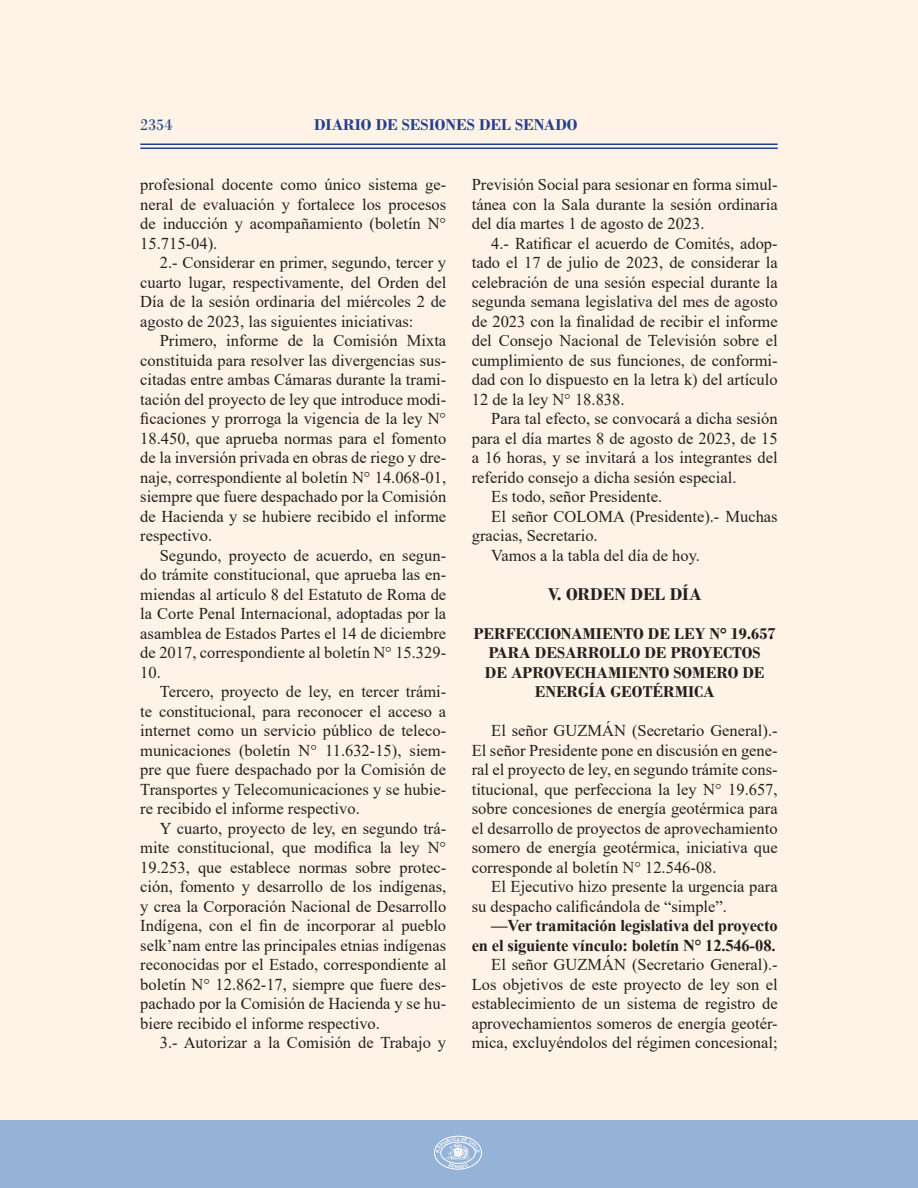
<style>
.page{position:relative;width:918px;height:1188px;background:#fff}
.page>*{position:absolute;margin:0;border:0;box-sizing:border-box;transform-origin:0 0}
.Título_Capítulo_Sesi{font:700 18px "Bodoni";color:#231f20}
.Párrafo_Texto_Sesión{font:16.5px/19.5px "Times New Roman";color:#231f20;text-align:justify}
.TITULOS_ALTAS_SESION{font:700 16.5px/19.5px "Bodoni";color:#231f20;text-align:center}
.Párrafo_Texto_Sesión-2{font:700 16.5px/19.5px "Times New Roman";letter-spacing:-.01em;color:#231f20;text-align:right}
.t1{font:700 16.5px "Bodoni";color:#253f8e}
.t2{font:16.5px "Bodoni";color:#253f8e}
.t3{font:700 4.5px "Arial";color:#fff}
</style>
<div class="page">
<hr style="left:140px;top:148px;width:638px;height:1px;background:#253f8e">
<hr style="left:140px;top:144px;width:638px;height:1px;background:#253f8e">
<div style="left:0;top:1120px;width:918px;height:68px;background:#95b3d7"></div>
<div style="left:434px;top:1136px;width:48px;height:33px;border:1px solid #fff;border-radius:50%"></div>
<svg style="left:436px;top:1137px;width:44px;height:31px"></svg>
<p class="t2" style="left:140px;top:115px;width:34px">2354</p>
<p class="t1" style="left:314px;top:114px;width:265px">DIARIO DE SESIONES DEL SENADO</p>
<p class="Párrafo_Texto_Sesión" style="left:140px;top:174px;width:307px">profesional docente como único sistema ge&shy;neral de evaluación y fortalece los procesos de inducción y acompañamiento (boletín N° 15.715-04).</p>
<p class="Párrafo_Texto_Sesión" style="left:140px;top:252px;width:307px;text-indent:20px">2.- Considerar en primer, segundo, tercer y cuarto lugar, respectivamente, del Orden del Día de la sesión ordinaria del miércoles 2 de agosto de 2023, las siguientes iniciativas:</p>
<p class="Párrafo_Texto_Sesión" style="left:140px;top:330px;width:307px;text-indent:20px">Primero, informe de la Comisión Mixta constituida para resolver las divergencias sus&shy;citadas entre ambas Cámaras durante la trami&shy;tación del proyecto de ley que introduce modi&shy;ficaciones y prorroga la vigencia de la ley N° 18.450, que aprueba normas para el fomento de la inversión privada en obras de riego y dre&shy;naje, correspondiente al boletín N° 14.068-01, siempre que fuere despachado por la Comisión de Hacienda y se hubiere recibido el informe respectivo.</p>
<p class="Párrafo_Texto_Sesión" style="left:140px;top:545px;width:307px;text-indent:20px">Segundo, proyecto de acuerdo, en segun&shy;do trámite constitucional, que aprueba las en&shy;miendas al artículo 8 del Estatuto de Roma de la Corte Penal Internacional, adoptadas por la asamblea de Estados Partes el 14 de diciembre de 2017, correspondiente al boletín N° 15.329- 10.</p>
<p class="Párrafo_Texto_Sesión" style="left:140px;top:681px;width:307px;text-indent:20px">Tercero, proyecto de ley, en tercer trámi&shy;te constitucional, para reconocer el acceso a internet como un servicio público de teleco&shy;municaciones (boletín N° 11.632-15), siem&shy;pre que fuere despachado por la Comisión de Transportes y Telecomunicaciones y se hubie&shy;re recibido el informe respectivo.</p>
<p class="Párrafo_Texto_Sesión" style="left:140px;top:818px;width:307px;text-indent:20px">Y cuarto, proyecto de ley, en segundo trá&shy;mite constitucional, que modifica la ley N° 19.253, que establece normas sobre protec&shy;ción, fomento y desarrollo de los indígenas, y crea la Corporación Nacional de Desarrollo Indígena, con el fin de incorporar al pueblo selk’nam entre las principales etnias indígenas reconocidas por el Estado, correspondiente al boletín N° 12.862-17, siempre que fuere des&shy;pachado por la Comisión de Hacienda y se hu&shy;biere recibido el informe respectivo.</p>
<p class="Párrafo_Texto_Sesión" style="left:160px;top:1032px;width:288px">3.- Autorizar a la Comisión de Trabajo y</p>
<p class="Párrafo_Texto_Sesión" style="left:472px;top:174px;width:307px">Previsión Social para sesionar en forma simul&shy;tánea con la Sala durante la sesión ordinaria del día martes 1 de agosto de 2023.</p>
<p class="Párrafo_Texto_Sesión" style="left:472px;top:233px;width:307px;text-indent:20px">4.- Ratificar el acuerdo de Comités, adop&shy;tado el 17 de julio de 2023, de considerar la celebración de una sesión especial durante la segunda semana legislativa del mes de agosto de 2023 con la finalidad de recibir el informe del Consejo Nacional de Televisión sobre el cumplimiento de sus funciones, de conformi&shy;dad con lo dispuesto en la letra k) del artículo 12 de la ley N° 18.838.</p>
<p class="Párrafo_Texto_Sesión" style="left:472px;top:408px;width:307px;text-indent:20px">Para tal efecto, se convocará a dicha sesión para el día martes 8 de agosto de 2023, de 15 a 16 horas, y se invitará a los integrantes del referido consejo a dicha sesión especial.</p>
<p class="Párrafo_Texto_Sesión" style="left:491px;top:486px;width:172px">Es todo, señor Presidente.</p>
<p class="Párrafo_Texto_Sesión" style="left:472px;top:506px;width:307px;text-indent:20px">El señor COLOMA (Presidente).- Muchas gracias, Secretario.</p>
<p class="Párrafo_Texto_Sesión" style="left:491px;top:545px;width:210px">Vamos a la tabla del día de hoy.</p>
<p class="Título_Capítulo_Sesi" style="left:548px;top:583px;width:155px">V. ORDEN DEL DÍA</p>
<p class="TITULOS_ALTAS_SESION" style="left:474px;top:623px;width:303px">PERFECCIONAMIENTO DE LEY N° 19.657<br>PARA DESARROLLO DE PROYECTOS<br>DE APROVECHAMIENTO SOMERO DE<br>ENERGÍA GEOTÉRMICA</p>
<p class="Párrafo_Texto_Sesión" style="left:472px;top:720px;width:307px;text-indent:20px">El señor GUZMÁN (Secretario General).- El señor Presidente pone en discusión en gene&shy;ral el proyecto de ley, en segundo trámite cons&shy;titucional, que perfecciona la ley N° 19.657, sobre concesiones de energía geotérmica para el desarrollo de proyectos de aprovechamiento somero de energía geotérmica, iniciativa que corresponde al boletín N° 12.546-08.</p>
<p class="Párrafo_Texto_Sesión" style="left:472px;top:876px;width:307px;text-indent:20px">El Ejecutivo hizo presente la urgencia para su despacho calificándola de “simple”.</p>
<p class="Párrafo_Texto_Sesión-2" style="left:472px;top:915px;width:307px">—Ver tramitación legislativa del proyecto en el siguiente vínculo: boletín N° 12.546-08.</p>
<p class="Párrafo_Texto_Sesión" style="left:472px;top:954px;width:307px;text-indent:20px">El señor GUZMÁN (Secretario General).- Los objetivos de este proyecto de ley son el establecimiento de un sistema de registro de aprovechamientos someros de energía geotér&shy;mica, excluyéndolos del régimen concesional;</p>
<p class="t3" style="left:457px;top:1136px;width:5px">A</p>
</div>
